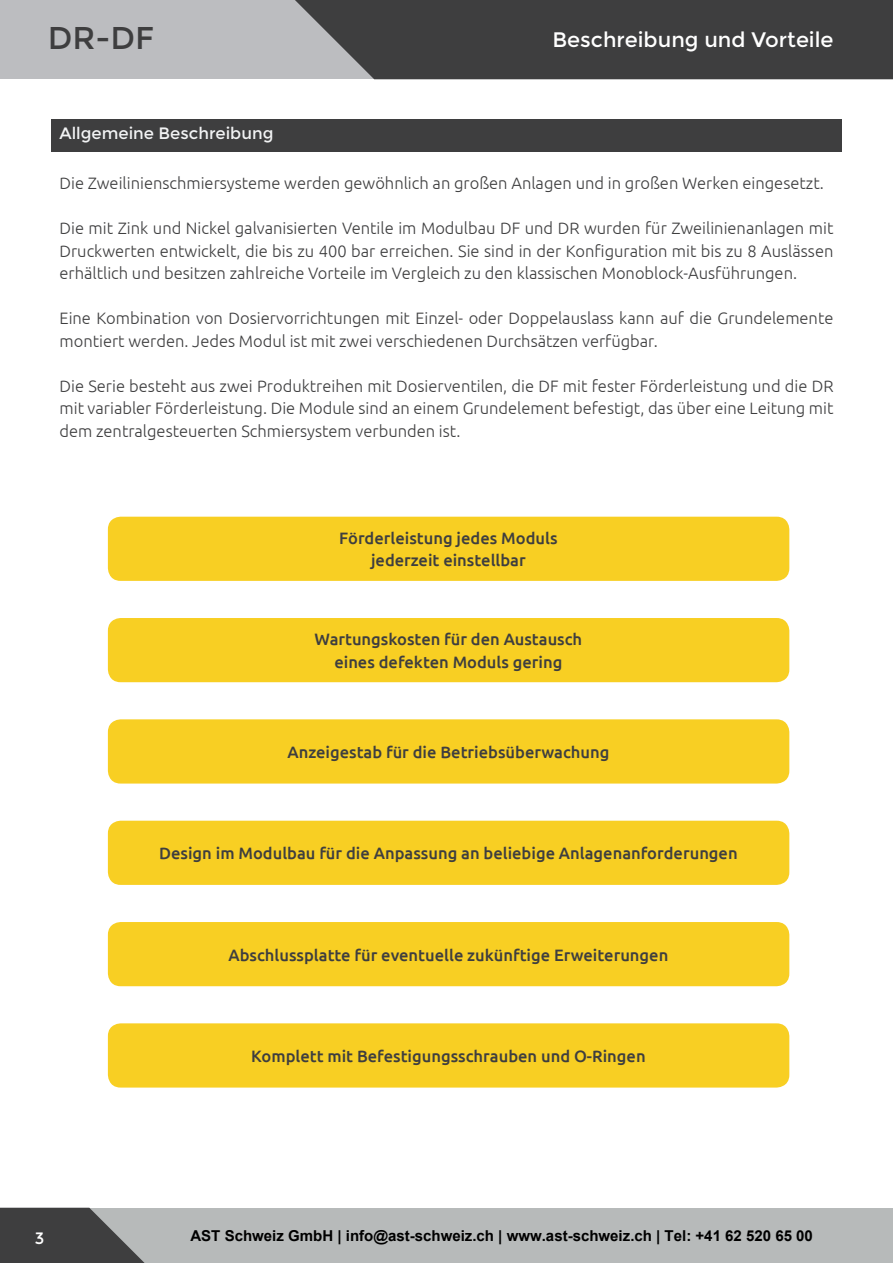
<style>
.page{position:relative;width:893px;height:1263px;background:#fff}
.page>*{position:absolute;margin:0;border:0;box-sizing:border-box;transform-origin:0 0}
.t1{font:31.5px "Montserrat";color:#3e3e3f}
.Header_right-DE{font:21px "Montserrat";color:#fff}
.Text_body{font:300 16.5px/22.5px "Ubuntu";color:#3e3e3f;text-align:justify}
.Text_body-2{font:500 16.5px "Ubuntu";color:#3e3e3f}
.t2{font:16.5px "Montserrat";color:#f2f3f4}
.t3{font:16.5px "Montserrat";color:#fff}
.t4{font:700 15px "Arial";color:#000}
</style>
<div class="page">
<div style="left:0;top:1208px;width:893px;height:55px;background:#b7baba"></div>
<svg style="left:0;top:1208px;width:145px;height:55px"></svg>
<div style="left:0;top:0;width:893px;height:79px;background:#bcbdc0"></div>
<div style="left:295px;top:0;width:598px;height:79px;background:#3e3e3f"></div>
<div style="left:108px;top:517px;width:681px;height:64px;background:#f8cf23;border-radius:13px"></div>
<div style="left:108px;top:618px;width:681px;height:64px;background:#f8cf23;border-radius:13px"></div>
<div style="left:108px;top:719px;width:681px;height:64px;background:#f8cf23;border-radius:13px"></div>
<div style="left:108px;top:821px;width:681px;height:64px;background:#f8cf23;border-radius:13px"></div>
<div style="left:108px;top:922px;width:681px;height:64px;background:#f8cf23;border-radius:13px"></div>
<div style="left:51px;top:119px;width:791px;height:33px;background:#3e3e3f"></div>
<div style="left:108px;top:1023px;width:681px;height:64px;background:#f8cf23;border-radius:13px"></div>
<p class="t1" style="left:48px;top:19px;width:108px">DR-DF</p>
<p class="t2" style="left:60px;top:124px;width:215px">Allgemeine Beschreibung</p>
<p class="Header_right-DE" style="left:552px;top:27px;width:282px">Beschreibung und Vorteile</p>
<p class="Text_body" style="left:60px;top:172px;width:766px">Die Zweilinienschmiersysteme werden gewöhnlich an großen Anlagen und in großen Werken eingesetzt.</p>
<p class="Text_body" style="left:60px;top:217px;width:775px">Die mit Zink und Nickel galvanisierten Ventile im Modulbau DF und DR wurden für Zweilinienanlagen mit Druckwerten entwickelt, die bis zu 400 bar erreichen. Sie sind in der Konfiguration mit bis zu 8 Auslässen erhältlich und besitzen zahlreiche Vorteile im Vergleich zu den klassischen Monoblock-Ausführungen.</p>
<p class="Text_body" style="left:60px;top:307px;width:775px">Eine Kombination von Dosiervorrichtungen mit Einzel- oder Doppelauslass kann auf die Grundelemente montiert werden. Jedes Modul ist mit zwei verschiedenen Durchsätzen verfügbar.</p>
<p class="Text_body" style="left:60px;top:374px;width:775px">Die Serie besteht aus zwei Produktreihen mit Dosierventilen, die DF mit fester Förderleistung und die DR mit variabler Förderleistung. Die Module sind an einem Grundelement befestigt, das über eine Leitung mit dem zentralgesteuerten Schmiersystem verbunden ist.</p>
<p class="Text_body-2" style="left:339px;top:528px;width:220px">Förderleistung jedes Moduls</p>
<p class="Text_body-2" style="left:371px;top:550px;width:156px">jederzeit einstellbar</p>
<p class="Text_body-2" style="left:315px;top:629px;width:269px">Wartungskosten für den Austausch</p>
<p class="Text_body-2" style="left:334px;top:651px;width:230px">eines defekten Moduls gering</p>
<p class="Text_body-2" style="left:287px;top:741px;width:323px">Anzeigestab für die Betriebsüberwachung</p>
<p class="Text_body-2" style="left:159px;top:843px;width:580px">Design im Modulbau für die Anpassung an beliebige Anlagenanforderungen</p>
<p class="Text_body-2" style="left:228px;top:944px;width:441px">Abschlussplatte für eventuelle zukünftige Erweiterungen</p>
<p class="t3" style="left:35px;top:1228px;width:11px">3</p>
<p class="Text_body-2" style="left:251px;top:1045px;width:396px">Komplett mit Befestigungsschrauben und O-Ringen</p>
<p class="t4" style="left:190px;top:1225px;width:624px">AST Schweiz GmbH | info@ast-schweiz.ch | www.ast-schweiz.ch | Tel: +41 62 520 65 00</p>
</div>
